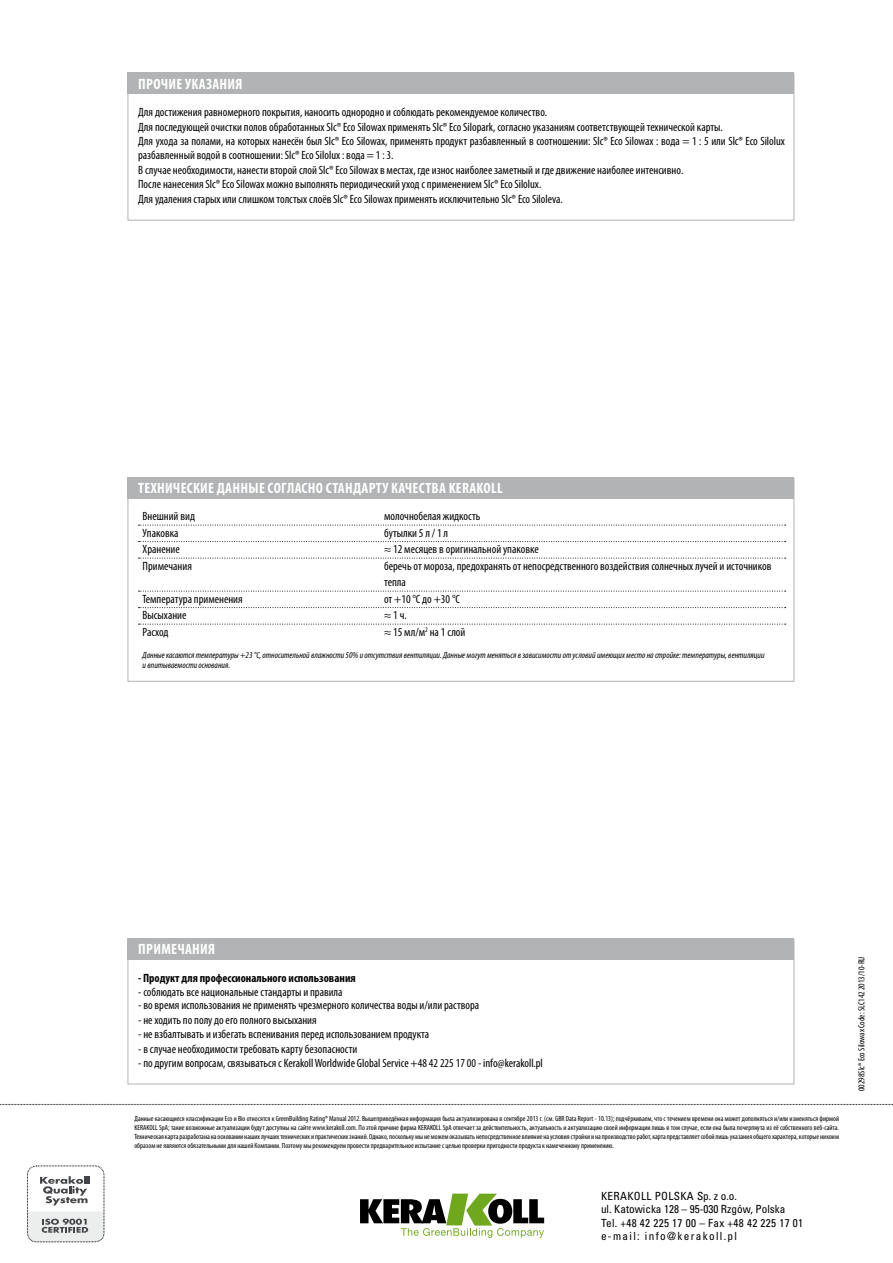
<style>
.page{position:relative;width:893px;height:1263px;background:#fff}
.page>*{position:absolute;margin:0;border:0;box-sizing:border-box;transform-origin:0 0}
.t1{font:700 condensed 15px "Myriad Pro";letter-spacing:.02em;color:#fff}
.t2{font:700 condensed 15px "Myriad Pro";letter-spacing:.06em;color:#fff}
.t3{font:condensed 12px/14.4px "Myriad Pro";color:#000}
.t4{font:700 condensed 12px "Myriad Pro";color:#000}
.t5{font:condensed 11.25px/13.5px "Univers LT Std";letter-spacing:.03em;color:#000}
.t6{font:italic condensed 9px/10.8px "Myriad Pro";color:#000}
.t7{font:condensed 9px "Myriad Pro";color:#000}
.t8{font:condensed 7.5px/9px "Myriad Pro";color:#000;text-align:justify}
</style>
<div class="page">
<div style="left:27px;top:1166px;width:77px;height:76px;border:1px dashed #000;border-radius:9px"></div>
<svg style="left:40px;top:1176px;width:50px;height:29px"></svg>
<svg style="left:27px;top:1211px;width:77px;height:31px;background:#d2d3d3"></svg>
<svg style="left:0;top:1104px;width:893px;height:1px"></svg>
<svg style="left:360px;top:1193px;width:184px;height:45px"></svg>
<svg style="left:139px;top:525px;width:647px;height:1px"></svg>
<svg style="left:139px;top:541px;width:647px;height:1px"></svg>
<svg style="left:139px;top:558px;width:647px;height:1px"></svg>
<svg style="left:139px;top:591px;width:647px;height:1px"></svg>
<svg style="left:139px;top:607px;width:647px;height:1px"></svg>
<svg style="left:139px;top:624px;width:647px;height:1px"></svg>
<div style="left:128px;top:477px;width:666px;height:21px;background:#b1b3b4"></div>
<div style="left:128px;top:938px;width:666px;height:21px;background:#b1b3b4"></div>
<div style="left:128px;top:72px;width:666px;height:22px;background:#b1b3b4"></div>
<p class="t2" style="left:138px;top:76px;width:105px">ПРОЧИЕ УКАЗАНИЯ</p>
<p class="t3" style="left:138px;top:105px;width:648px">Для достижения равномерного покрытия, наносить однородно и соблюдать рекомендуемое количество.<br>Для последующей очистки полов обработанных Slc® Eco Silowax применять Slc® Eco Silopark, согласно указаниям соответствующей технической карты.<br>Для ухода за полами, на которых нанесён был Slc® Eco Silowax, применять продукт разбавленный в соотношении: Slc® Eco Silowax : вода = 1 : 5 или Slc® Eco Silolux разбавленный водой в соотношении: Slc® Eco Silolux : вода = 1 : 3.<br>В случае необходимости, нанести второй слой Slc® Eco Silowax в местах, где износ наиболее заметный и где движение наиболее интенсивно.<br>После нанесения Slc® Eco Silowax можно выполнять периодический уход с применением Slc® Eco Silolux.<br>Для удаления старых или слишком толстых слоёв Slc® Eco Silowax применять исключительно Slc® Eco Siloleva.</p>
<p class="t1" style="left:138px;top:480px;width:366px">ТЕХНИЧЕСКИЕ ДАННЫЕ СОГЛАСНО СТАНДАРТУ КАЧЕСТВА KERAKOLL</p>
<p class="t3" style="left:143px;top:509px;width:54px">Внешний вид</p>
<p class="t3" style="left:384px;top:509px;width:98px">молочнобелая жидкость</p>
<p class="t3" style="left:143px;top:526px;width:38px">Упаковка</p>
<p class="t3" style="left:384px;top:526px;width:66px">бутылки 5 л / 1 л</p>
<p class="t3" style="left:143px;top:542px;width:39px">Хранение</p>
<p class="t3" style="left:384px;top:542px;width:156px">≈ 12 месяцев в оригинальной упаковке</p>
<p class="t3" style="left:143px;top:559px;width:51px">Примечания</p>
<p class="t3" style="left:384px;top:558px;width:389px;line-height:16.5px">беречь от мороза, предохранять от непосредственного воздействия солнечных лучей и источников тепла</p>
<p class="t3" style="left:143px;top:592px;width:101px">Температура применения</p>
<p class="t3" style="left:384px;top:592px;width:77px">от +10 °C до +30 °C</p>
<p class="t3" style="left:143px;top:608px;width:45px">Высыхание</p>
<p class="t3" style="left:384px;top:608px;width:24px">≈ 1 ч.</p>
<p class="t3" style="left:143px;top:625px;width:27px">Расход</p>
<p class="t3" style="left:384px;top:625px;width:83px">≈ 15 мл/м<sup>2</sup> на 1 слой</p>
<p class="t6" style="left:143px;top:649px;width:623px">Данные касаются температуры +23 °C, относительной влажности 50% и отсутствия вентиляции. Данные могут меняться в зависимости от условий имеющих место на стройке: температуры, вентиляции и впитываемости основания.</p>
<p class="t1" style="left:138px;top:941px;width:78px">ПРИМЕЧАНИЯ</p>
<p class="t4" style="left:138px;top:971px;width:219px">- ПРОДУКТ ДЛЯ ПРОФЕССИОНАЛЬНОГО ИСПОЛЬЗОВАНИЯ</p>
<p class="t3" style="left:138px;top:985px;width:206px">- соблюдать все национальные стандарты и правила</p>
<p class="t3" style="left:138px;top:998px;width:343px">- во время использования не применять чрезмерного количества воды и/или раствора</p>
<p class="t3" style="left:138px;top:1013px;width:180px">- не ходить по полу до его полного высыхания</p>
<p class="t3" style="left:138px;top:1027px;width:293px">- не взбалтывать и избегать вспенивания перед использованием продукта</p>
<p class="t3" style="left:138px;top:1042px;width:221px">- в случае необходимости требовать карту безопасности</p>
<p class="t3" style="left:138px;top:1056px;width:406px">- по другим вопросам, связываться с Kerakoll Worldwide Global Service +48 42 225 17 00 - info@kerakoll.pl</p>
<p class="t8" style="left:134px;top:1114px;width:706px">Данные касающиеся классификации Eco и Bio относятся к GreenBuilding Rating® Manual 2012. Вышеприведённая информация была актуализирована в сентябре 2013 г. (см. GBR Data Report - 10.13); подчёркиваем, что с течением времени она может дополняться и/или изменяться фирмой KERAKOLL SpA; такие возможные актуализации будут доступны на сайте www.kerakoll.com. По этой причине фирма KERAKOLL SpA отвечает за действительность, актуальность и актуализацию своей информации лишь в том случае, если она была почерпнута из её собственного веб-сайта.<br>Техническая карта разработана на основании наших лучших технических и практических знаний. Однако, поскольку мы не можем оказывать непосредственное влияние на условия стройки и на производство работ, карта представляет собой лишь указания общего характера, которые никоим образом не являются обязательными для нашей Компании. Поэтому мы рекомендуем провести предварительное испытание с целью проверки пригодности продукта к намеченному применению.</p>
<p class="t5" style="left:601px;top:1189px;width:204px">KERAKOLL POLSKA Sp. z o.o.<br>ul. Katowicka 128 – 95-030 Rzgów, Polska<br>Tel. +48 42 225 17 00 – Fax +48 42 225 17 01 e-mail: info@kerakoll.pl</p>
<p class="t7" style="left:856px;top:1091px;width:136px;rotate:-90deg">00298Slc® Eco Silowax Code: SLC142 2013/10-RU</p>
</div>
